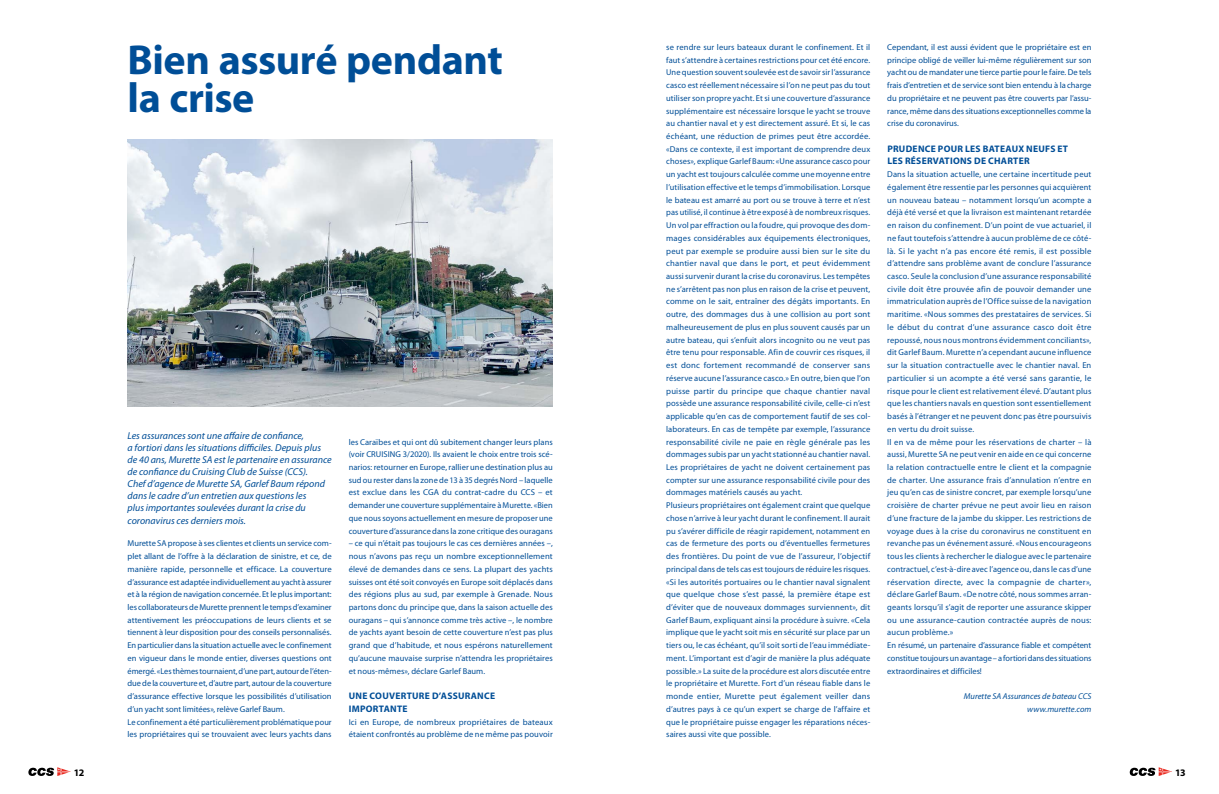
<style>
.page{position:relative;width:1219px;height:794px;background:#fff}
.page>*{position:absolute;margin:0;border:0;box-sizing:border-box;transform-origin:0 0}
.t1{font:700 42px/38px "Myriad Pro";letter-spacing:-.01em;color:#004e97}
.t2{font:italic 10px/12.1px "Myriad Pro";color:#004e97}
.t3{font:700 10px "Myriad Pro";color:#000}
.t4{font:700 9.5px/12.7px "Myriad Pro";letter-spacing:.025em;color:#004e97}
.t5{font:8.5px/12.7px "Myriad Pro";letter-spacing:.01em;color:#004e97}
.t6{font:italic 8.5px/12.7px "Myriad Pro";letter-spacing:.005em;color:#004e97;text-align:right}
</style>
<div class="page">
<svg style="left:28px;top:767px;width:43px;height:9px"></svg>
<svg style="left:1130px;top:767px;width:42px;height:9px"></svg>
<img style="left:128px;top:139px;width:425px;height:267px">
<h1 class="t1" style="left:128px;top:40px;width:377px">Bien assuré pendant la crise</h1>
<p class="t2" style="left:128px;top:430px;width:206px">Les assurances sont une affaire de confiance,<br>a fortiori dans les situations difficiles. Depuis plus de 40 ans, Murette SA est le partenaire en assurance de confiance du Cruising Club de Suisse (CCS).<br>Chef d’agence de Murette SA, Garlef Baum répond dans le cadre d’un entretien aux questions les<br>plus importantes soulevées durant la crise du coronavirus ces derniers mois.</p>
<p class="t5" style="left:128px;top:537px;width:206px">Murette SA propose à ses clientes et clients un service com&shy;plet allant de l’offre à la déclaration de sinistre, et ce, de manière rapide, personnelle et efficace. La couverture d’assurance est adaptée individuellement au yacht à assurer et à la région de navigation concernée. Et le plus important: les collaborateurs de Murette prennent le temps d’examiner attentivement les préoccupations de leurs clients et se tiennent à leur disposition pour des conseils personnalisés.<br>En particulier dans la situation actuelle avec le confinement en vigueur dans le monde entier, diverses questions ont émergé. «Les thèmes tournaient, d’une part, autour de l’éten&shy;due de la couverture et, d’autre part, autour de la couverture d’assurance effective lorsque les possibilités d’utilisation d’un yacht sont limitées», relève Garlef Baum.<br>Le confinement a été particulièrement problématique pour les propriétaires qui se trouvaient avec leurs yachts dans</p>
<p class="t5" style="left:349px;top:435px;width:206px;text-align:justify">les Caraïbes et qui ont dû subitement changer leurs plans (voir CRUISING 3/2020). Ils avaient le choix entre trois scé&shy;narios: retourner en Europe, rallier une destination plus au sud ou rester dans la zone de 13 à 35 degrés Nord – laquelle est exclue dans les CGA du contrat-cadre du CCS – et demander une couverture supplémentaire à Murette. «Bien que nous soyons actuellement en mesure de proposer une couverture d’assurance dans la zone critique des ouragans</p>
<p class="t5" style="left:349px;top:537px;width:206px;text-align:justify">– ce qui n’était pas toujours le cas ces dernières années –, nous n’avons pas reçu un nombre exceptionnellement élevé de demandes dans ce sens. La plupart des yachts suisses ont été soit convoyés en Europe soit déplacés dans des régions plus au sud, par exemple à Grenade. Nous partons donc du principe que, dans la saison actuelle des ouragans – qui s’annonce comme très active –, le nombre de yachts ayant besoin de cette couverture n’est pas plus grand que d’habitude, et nous espérons naturellement qu’aucune mauvaise surprise n’attendra les propriétaires et nous-mêmes», déclare Garlef Baum.</p>
<p class="t4" style="left:349px;top:689px;width:148px">UNE COUVERTURE D’ASSURANCE<br>IMPORTANTE</p>
<p class="t5" style="left:349px;top:715px;width:206px">Ici en Europe, de nombreux propriétaires de bateaux étaient confrontés au problème de ne même pas pouvoir</p>
<p class="t5" style="left:666px;top:41px;width:206px">se rendre sur leurs bateaux durant le confinement. Et il faut s’attendre à certaines restrictions pour cet été encore.<br>Une question souvent soulevée est de savoir sir l’assurance casco est réellement nécessaire si l’on ne peut pas du tout utiliser son propre yacht. Et si une couverture d’assurance supplémentaire est nécessaire lorsque le yacht se trouve au chantier naval et y est directement assuré. Et si, le cas échéant, une réduction de primes peut être accordée. «Dans ce contexte, il est important de comprendre deux choses», explique Garlef Baum: «Une assurance casco pour un yacht est toujours calculée comme une moyenne entre l’utilisation effective et le temps d’immobilisation. Lorsque le bateau est amarré au port ou se trouve à terre et n’est pas utilisé, il continue à être exposé à de nombreux risques.<br>Un vol par effraction ou la foudre, qui provoque des dom&shy;mages considérables aux équipements électroniques, peut par exemple se produire aussi bien sur le site du chantier naval que dans le port, et peut évidemment aussi survenir durant la crise du coronavirus. Les tempêtes ne s’arrêtent pas non plus en raison de la crise et peuvent, comme on le sait, entraîner des dégâts importants. En outre, des dommages dus à une collision au port sont malheureusement de plus en plus souvent causés par un autre bateau, qui s’enfuit alors incognito ou ne veut pas être tenu pour responsable. Afin de couvrir ces risques, il est donc fortement recommandé de conserver sans réserve aucune l’assurance casco.» En outre, bien que l’on puisse partir du principe que chaque chantier naval possède une assurance responsabilité civile, celle-ci n’est applicable qu’en cas de comportement fautif de ses col&shy;laborateurs. En cas de tempête par exemple, l’assurance responsabilité civile ne paie en règle générale pas les dommages subis par un yacht stationné au chantier naval.<br>Les propriétaires de yacht ne doivent certainement pas compter sur une assurance responsabilité civile pour des dommages matériels causés au yacht.<br>Plusieurs propriétaires ont également craint que quelque chose n’arrive à leur yacht durant le confinement. Il aurait pu s’avérer difficile de réagir rapidement, notamment en cas de fermeture des ports ou d’éventuelles fermetures des frontières. Du point de vue de l’assureur, l’objectif principal dans de tels cas est toujours de réduire les risques. «Si les autorités portuaires ou le chantier naval signalent que quelque chose s’est passé, la première étape est d’éviter que de nouveaux dommages surviennent», dit Garlef Baum, expliquant ainsi la procédure à suivre. «Cela implique que le yacht soit mis en sécurité sur place par un tiers ou, le cas échéant, qu’il soit sorti de l’eau immédiate&shy;ment. L’important est d’agir de manière la plus adéquate possible.» La suite de la procédure est alors discutée entre le propriétaire et Murette. Fort d’un réseau fiable dans le monde entier, Murette peut également veiller dans d’autres pays à ce qu’un expert se charge de l’affaire et que le propriétaire puisse engager les réparations néces&shy;saires aussi vite que possible.</p>
<p class="t5" style="left:887px;top:41px;width:206px;text-align:justify">Cependant, il est aussi évident que le propriétaire est en principe obligé de veiller lui-même régulièrement sur son yacht ou de mandater une tierce partie pour le faire. De tels frais d’entretien et de service sont bien entendu à la charge du propriétaire et ne peuvent pas être couverts par l’assu&shy;rance, même dans des situations exceptionnelles comme la crise du coronavirus.</p>
<p class="t4" style="left:887px;top:142px;width:182px">PRUDENCE POUR LES BATEAUX NEUFS ET<br>LES RÉSERVATIONS DE CHARTER</p>
<p class="t5" style="left:887px;top:168px;width:206px">Dans la situation actuelle, une certaine incertitude peut également être ressentie par les personnes qui acquièrent un nouveau bateau – notamment lorsqu’un acompte a déjà été versé et que la livraison est maintenant retardée en raison du confinement. D’un point de vue actuariel, il ne faut toutefois s’attendre à aucun problème de ce côté&shy;là. Si le yacht n’a pas encore été remis, il est possible d’attendre sans problème avant de conclure l’assurance casco. Seule la conclusion d’une assurance responsabilité civile doit être prouvée afin de pouvoir demander une immatriculation auprès de l’Office suisse de la navigation maritime. «Nous sommes des prestataires de services. Si le début du contrat d’une assurance casco doit être repoussé, nous nous montrons évidemment conciliants», dit Garlef Baum. Murette n’a cependant aucune influence sur la situation contractuelle avec le chantier naval. En particulier si un acompte a été versé sans garantie, le risque pour le client est relativement élevé. D’autant plus que les chantiers navals en question sont essentiellement basés à l’étranger et ne peuvent donc pas être poursuivis en vertu du droit suisse.<br>Il en va de même pour les réservations de charter – là aussi, Murette SA ne peut venir en aide en ce qui concerne la relation contractuelle entre le client et la compagnie de charter. Une assurance frais d’annulation n’entre en jeu qu’en cas de sinistre concret, par exemple lorsqu’une croisière de charter prévue ne peut avoir lieu en raison d’une fracture de la jambe du skipper. Les restrictions de voyage dues à la crise du coronavirus ne constituent en revanche pas un événement assuré. «Nous encourageons tous les clients à rechercher le dialogue avec le partenaire contractuel, c’est-à-dire avec l’agence ou, dans le cas d’une réservation directe, avec la compagnie de charter», déclare Garlef Baum. «De notre côté, nous sommes arran&shy;geants lorsqu’il s’agit de reporter une assurance skipper ou une assurance-caution contractée auprès de nous: aucun problème.»<br>En résumé, un partenaire d’assurance fiable et compétent constitue toujours un avantage – a fortiori dans des situations extraordinaires et difficiles!</p>
<p class="t6" style="left:964px;top:690px;width:129px">Murette SA Assurances de bateau CCS www.murette.com</p>
<p class="t3" style="left:74px;top:765px;width:12px">12</p>
<p class="t3" style="left:1175px;top:765px;width:12px">13</p>
</div>
